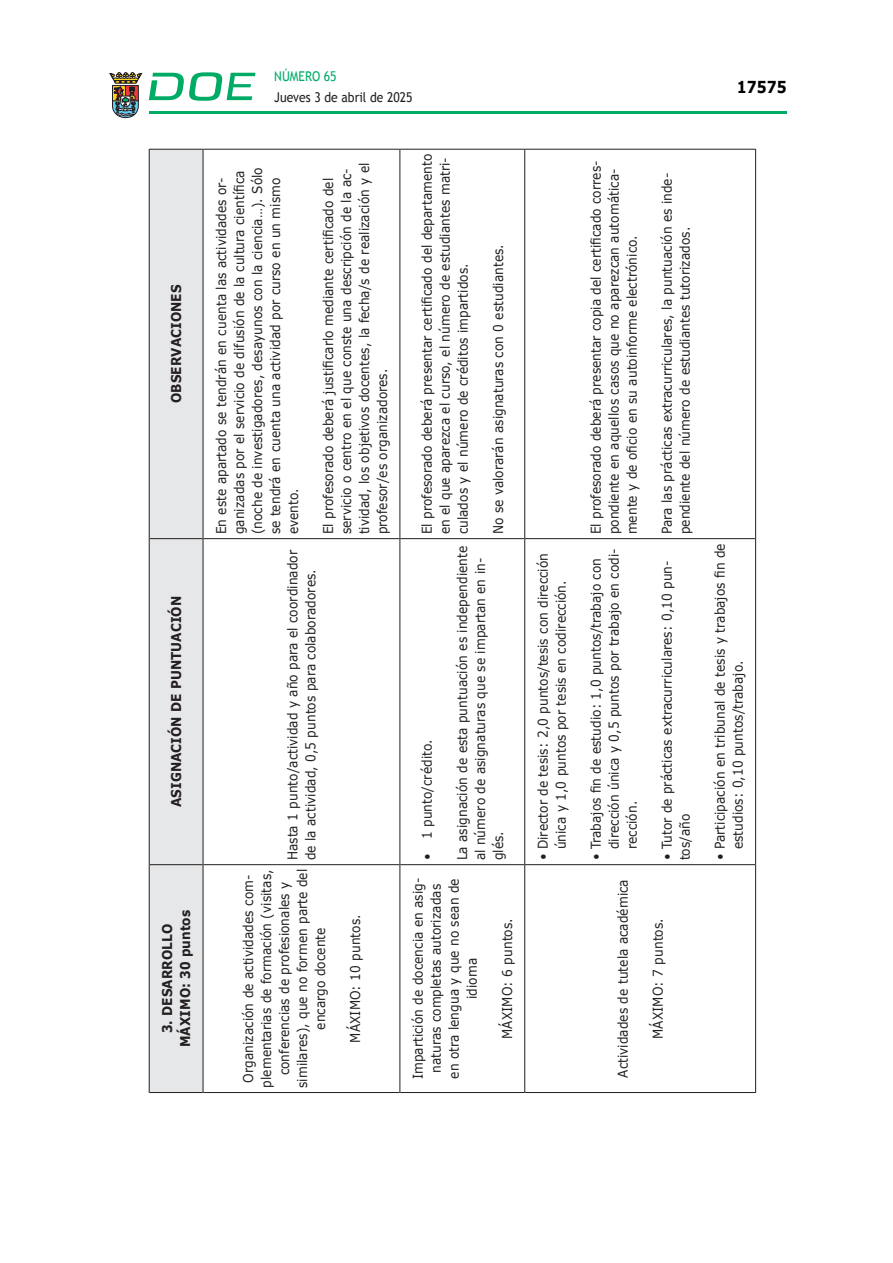
<style>
.page{position:relative;width:893px;height:1263px;background:#fff}
.page>*{position:absolute;margin:0;border:0;box-sizing:border-box;transform-origin:0 0}
.t1{font:700 16.5px "Verdana";color:#000;scale:.85 1}
.CUERPO_DE_TEXTO_TABL{font:13.5px/18px "Verdana";letter-spacing:.005em;color:#231f20;scale:.9 1}
.TABLATITULO{font:700 13.5px "Verdana";letter-spacing:.005em;color:#231f20;scale:.9 1}
.t2{font:13.5px "Trebuchet MS";color:#231f20;scale:.9 1}
.t3{font:13.5px "Trebuchet MS";color:#00ab67;scale:.9 1}
</style>
<div class="page">
<hr style="left:149px;top:111px;width:638px;height:3px;background:#00ab66">
<svg style="left:109px;top:72px;width:33px;height:46px"></svg>
<svg style="left:149px;top:72px;width:106px;height:29px"></svg>
<div style="left:150px;top:150px;width:53px;height:942px;background:#e6e7e9"></div>
<hr style="left:149px;top:865px;width:1px;height:228px;background:#231f20">
<hr style="left:150px;top:1092px;width:53px;height:1px;background:#231f20">
<hr style="left:149px;top:539px;width:1px;height:326px;background:#231f20">
<hr style="left:150px;top:864px;width:53px;height:1px;background:#231f20">
<hr style="left:149px;top:149px;width:1px;height:390px;background:#231f20">
<hr style="left:150px;top:538px;width:53px;height:1px;background:#231f20">
<hr style="left:150px;top:149px;width:53px;height:1px;background:#231f20">
<hr style="left:203px;top:865px;width:1px;height:228px;background:#231f20">
<hr style="left:203px;top:1092px;width:196px;height:1px;background:#231f20">
<hr style="left:203px;top:539px;width:1px;height:326px;background:#231f20">
<hr style="left:203px;top:864px;width:196px;height:1px;background:#231f20">
<hr style="left:203px;top:149px;width:1px;height:390px;background:#231f20">
<hr style="left:203px;top:538px;width:196px;height:1px;background:#231f20">
<hr style="left:203px;top:149px;width:196px;height:1px;background:#231f20">
<hr style="left:399px;top:865px;width:1px;height:228px;background:#231f20">
<hr style="left:400px;top:1092px;width:124px;height:1px;background:#231f20">
<hr style="left:399px;top:539px;width:1px;height:326px;background:#231f20">
<hr style="left:400px;top:864px;width:124px;height:1px;background:#231f20">
<hr style="left:399px;top:149px;width:1px;height:390px;background:#231f20">
<hr style="left:400px;top:538px;width:124px;height:1px;background:#231f20">
<hr style="left:400px;top:149px;width:124px;height:1px;background:#231f20">
<hr style="left:524px;top:865px;width:1px;height:228px;background:#231f20">
<hr style="left:525px;top:1092px;width:230px;height:1px;background:#231f20">
<hr style="left:524px;top:539px;width:1px;height:326px;background:#231f20">
<hr style="left:525px;top:864px;width:230px;height:1px;background:#231f20">
<hr style="left:524px;top:149px;width:1px;height:390px;background:#231f20">
<hr style="left:525px;top:538px;width:230px;height:1px;background:#231f20">
<hr style="left:525px;top:149px;width:230px;height:1px;background:#231f20">
<hr style="left:755px;top:865px;width:1px;height:228px;background:#231f20">
<hr style="left:755px;top:539px;width:1px;height:326px;background:#231f20">
<hr style="left:755px;top:149px;width:1px;height:390px;background:#231f20">
<p class="TABLATITULO" style="left:167px;top:403px;width:133px;rotate:-90deg">OBSERVACIONES</p>
<p class="TABLATITULO" style="left:167px;top:807px;width:236px;rotate:-90deg">ASIGNACIÓN DE PUNTUACIÓN</p>
<p class="TABLATITULO" style="left:176px;top:1047px;width:154px;rotate:-90deg">MÁXIMO: 30 puntos</p>
<p class="TABLATITULO" style="left:158px;top:1033px;width:123px;rotate:-90deg">3. DESARROLLO</p>
<p class="t3" style="left:274px;top:68px;width:71px">NÚMERO 65</p>
<p class="t2" style="left:274px;top:89px;width:155px">Jueves 3 de abril de 2025</p>
<p class="CUERPO_DE_TEXTO_TABL" style="left:212px;top:534px;width:409px;rotate:-90deg">En este apartado se tendrán en cuenta las actividades or&shy;ganizadas por el servicio de difusión de la cultura científica (noche de investigadores, desayunos con la ciencia…). Sólo se tendrá en cuenta una actividad por curso en un mismo evento.</p>
<p class="CUERPO_DE_TEXTO_TABL" style="left:319px;top:534px;width:415px;rotate:-90deg">El profesorado deberá justificarlo mediante certificado del servicio o centro en el que conste una descripción de la ac&shy;tividad, los objetivos docentes, la fecha/s de realización y el profesor/es organizadores.</p>
<p class="CUERPO_DE_TEXTO_TABL" style="left:284px;top:860px;width:346px;rotate:-90deg">Hasta 1 punto/actividad y año para el coordinador de la actividad, 0,5 puntos para colaboradores.</p>
<p class="CUERPO_DE_TEXTO_TABL" style="left:418px;top:534px;width:424px;rotate:-90deg">El profesorado deberá presentar certificado del departamento en el que aparezca el curso, el número de estudiantes matri&shy;culados y el número de créditos impartidos.</p>
<p class="CUERPO_DE_TEXTO_TABL" style="left:489px;top:534px;width:324px;rotate:-90deg">No se valorarán asignaturas con 0 estudiantes.</p>
<p class="CUERPO_DE_TEXTO_TABL" style="left:418px;top:860px;width:136px;rotate:-90deg">• 1 punto/crédito.</p>
<p class="CUERPO_DE_TEXTO_TABL" style="left:453px;top:860px;width:351px;rotate:-90deg">La asignación de esta puntuación es independiente al número de asignaturas que se impartan en in&shy;glés.</p>
<p class="CUERPO_DE_TEXTO_TABL" style="left:239px;top:1088px;width:245px;text-align:center;rotate:-90deg">Organización de actividades com&shy;plementarias de formación (visitas, conferencias de profesionales y similares), que no formen parte del encargo docente</p>
<p class="CUERPO_DE_TEXTO_TABL" style="left:346px;top:1043px;width:144px;rotate:-90deg">MÁXIMO: 10 puntos.</p>
<p class="CUERPO_DE_TEXTO_TABL" style="left:409px;top:1079px;width:226px;text-align:center;rotate:-90deg">Impartición de docencia en asig&shy;naturas completas autorizadas en otra lengua y que no sean de idioma</p>
<p class="CUERPO_DE_TEXTO_TABL" style="left:498px;top:1039px;width:135px;rotate:-90deg">MÁXIMO: 6 puntos.</p>
<p class="t1" style="left:737px;top:75px;width:60px">17575</p>
<p class="CUERPO_DE_TEXTO_TABL" style="left:587px;top:534px;width:417px;rotate:-90deg">El profesorado deberá presentar copia del certificado corres&shy;pondiente en aquellos casos que no aparezcan automática&shy;mente y de oficio en su autoinforme electrónico.</p>
<p class="CUERPO_DE_TEXTO_TABL" style="left:534px;top:849px;width:331px;text-indent:-11px;rotate:-90deg">• Director de tesis: 2,0 puntos/tesis con dirección única y 1,0 puntos por tesis en codirección.</p>
<p class="CUERPO_DE_TEXTO_TABL" style="left:587px;top:849px;width:336px;text-indent:-11px;rotate:-90deg">• Trabajos fin de estudio: 1,0 puntos/trabajo con dirección única y 0,5 puntos por trabajo en codi&shy;rección.</p>
<p class="CUERPO_DE_TEXTO_TABL" style="left:614px;top:1078px;width:222px;rotate:-90deg">Actividades de tutela académica</p>
<p class="CUERPO_DE_TEXTO_TABL" style="left:658px;top:534px;width:403px;rotate:-90deg">Para las prácticas extracurriculares, la puntuación es inde&shy;pendiente del número de estudiantes tutorizados.</p>
<p class="CUERPO_DE_TEXTO_TABL" style="left:658px;top:860px;width:335px;rotate:-90deg">• Tutor de prácticas extracurriculares: 0,10 pun&shy;tos/año</p>
<p class="CUERPO_DE_TEXTO_TABL" style="left:649px;top:1039px;width:135px;rotate:-90deg">MÁXIMO: 7 puntos.</p>
<p class="CUERPO_DE_TEXTO_TABL" style="left:711px;top:849px;width:341px;text-indent:-11px;rotate:-90deg">• Participación en tribunal de tesis y trabajos fin de estudios: 0,10 puntos/trabajo.</p>
</div>
